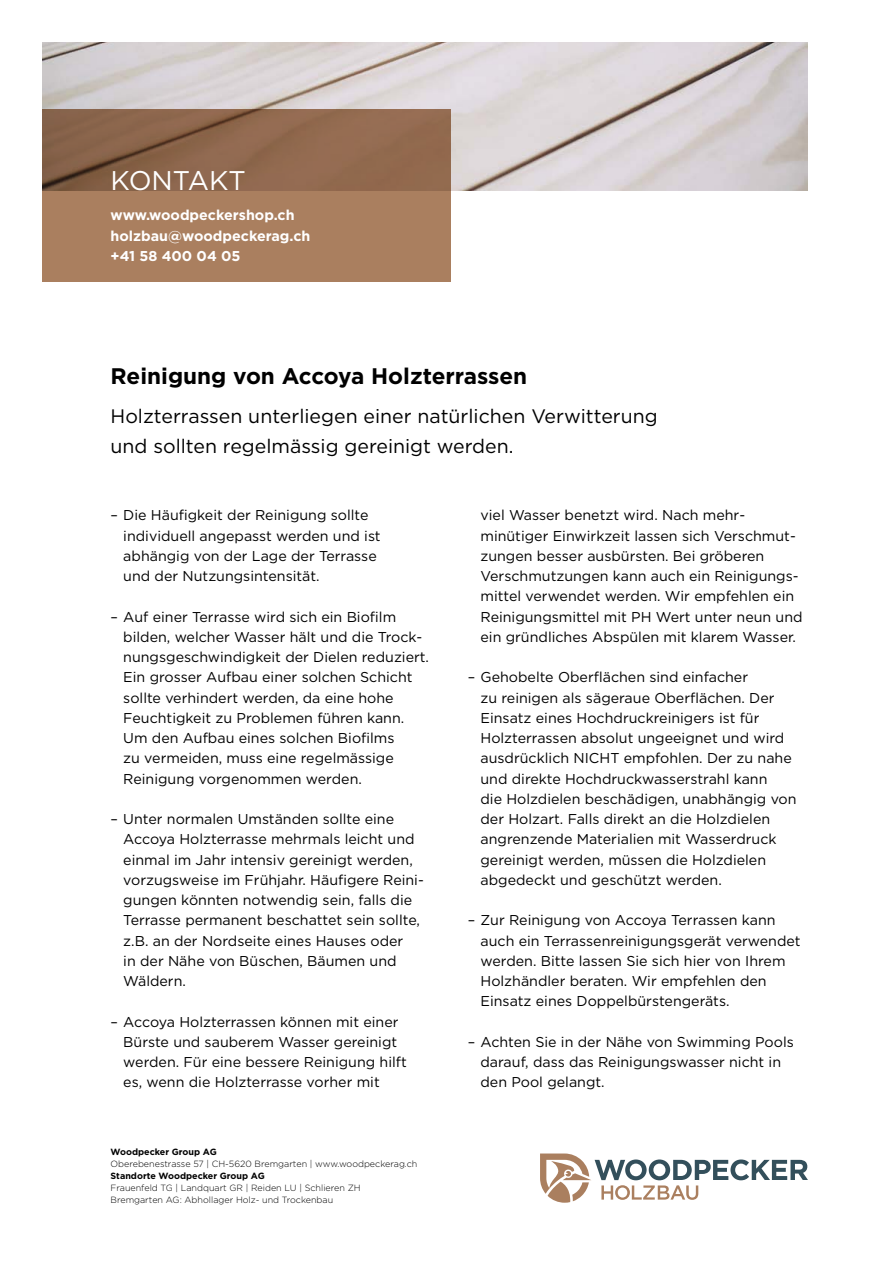
<style>
.page{position:relative;width:893px;height:1263px;background:#fff}
.page>*{position:absolute;margin:0;border:0;box-sizing:border-box;transform-origin:0 0}
.t1{font:27px "Gotham";letter-spacing:-.005em;color:#fff}
.t2{font:700 22.5px "Gotham";color:#000}
.t3{font:19.5px/30.5px "Gotham";color:#000}
.t4{font:14.25px/20.2px "Gotham";color:#000}
.t5{font:700 14.25px/20.2px "Gotham";color:#fff}
.t6{font:300 9px/12px "Gotham";color:#000}
.t7{font:700 9px "Gotham";color:#000}
</style>
<div class="page">
<img style="left:43px;top:43px;width:765px;height:147px">
<svg style="left:43px;top:109px;width:408px;height:172px;background:#9b7255"></svg>
<svg style="left:540px;top:1153px;width:268px;height:50px"></svg>
<h1 class="t1" style="left:111px;top:163px;width:137px">KONTAKT</h1>
<p class="t5" style="left:111px;top:205px;width:201px">www.woodpeckershop.ch holzbau@woodpeckerag.ch +41 58 400 04 05</p>
<h2 class="t2" style="left:111px;top:361px;width:418px">Reinigung von Accoya Holzterrassen</h2>
<h3 class="t3" style="left:111px;top:400px;width:549px">Holzterrassen unterliegen einer natürlichen Verwitterung und sollten regelmässig gereinigt werden.</h3>
<p class="t4" style="left:123px;top:505px;width:259px;text-indent:-13px">– Die Häufigkeit der Reinigung sollte individuell angepasst werden und ist abhängig von der Lage der Terrasse und der Nutzungsintensität.</p>
<p class="t4" style="left:123px;top:606px;width:307px;text-indent:-13px">– Auf einer Terrasse wird sich ein Biofilm bilden, welcher Wasser hält und die Trock&shy;nungsgeschwindigkeit der Dielen reduziert.<br>Ein grosser Aufbau einer solchen Schicht sollte verhindert werden, da eine hohe Feuchtigkeit zu Problemen führen kann.<br>Um den Aufbau eines solchen Biofilms<br>zu vermeiden, muss eine regelmässige Reinigung vorgenommen werden.</p>
<p class="t4" style="left:123px;top:809px;width:302px;text-indent:-13px">– Unter normalen Umständen sollte eine Accoya Holzterrasse mehrmals leicht und einmal im Jahr intensiv gereinigt werden, vorzugsweise im Frühjahr. Häufigere Reini&shy;gungen könnten notwendig sein, falls die Terrasse permanent beschattet sein sollte, z.B. an der Nordseite eines Hauses oder<br>in der Nähe von Büschen, Bäumen und Wäldern.</p>
<p class="t4" style="left:123px;top:1011px;width:285px;text-indent:-13px">– Accoya Holzterrassen können mit einer Bürste und sauberem Wasser gereinigt werden. Für eine bessere Reinigung hilft es, wenn die Holzterrasse vorher mit</p>
<p class="t7" style="left:111px;top:1145px;width:108px">Woodpecker Group AG</p>
<p class="t6" style="left:111px;top:1157px;width:308px">Oberebenestrasse 57 | CH-5620 Bremgarten | www.woodpeckerag.ch</p>
<p class="t7" style="left:111px;top:1169px;width:156px">Standorte Woodpecker Group AG</p>
<p class="t6" style="left:111px;top:1181px;width:252px">Frauenfeld TG | Landquart GR | Reiden LU | Schlieren ZH<br>Bremgarten AG: Abhollager Holz- und Trockenbau</p>
<p class="t4" style="left:480px;top:505px;width:324px">viel Wasser benetzt wird. Nach mehr&shy;minütiger Einwirkzeit lassen sich Verschmut&shy;zungen besser ausbürsten. Bei gröberen Verschmutzungen kann auch ein Reinigungs&shy;mittel verwendet werden. Wir empfehlen ein Reinigungsmittel mit PH Wert unter neun und ein gründliches Abspülen mit klarem Wasser.</p>
<p class="t4" style="left:480px;top:667px;width:318px;text-indent:-13px">– Gehobelte Oberflächen sind einfacher<br>zu reinigen als sägeraue Oberflächen. Der Einsatz eines Hochdruckreinigers ist für Holzterrassen absolut ungeeignet und wird ausdrücklich NICHT empfohlen. Der zu nahe und direkte Hochdruckwasserstrahl kann<br>die Holzdielen beschädigen, unabhängig von der Holzart. Falls direkt an die Holzdielen angrenzende Materialien mit Wasserdruck gereinigt werden, müssen die Holzdielen abgedeckt und geschützt werden.</p>
<p class="t4" style="left:480px;top:910px;width:322px;text-indent:-13px">– Zur Reinigung von Accoya Terrassen kann auch ein Terrassenreinigungsgerät verwendet werden. Bitte lassen Sie sich hier von Ihrem Holzhändler beraten. Wir empfehlen den Einsatz eines Doppelbürstengeräts.</p>
<p class="t4" style="left:480px;top:1031px;width:315px;text-indent:-13px">– Achten Sie in der Nähe von Swimming Pools darauf, dass das Reinigungswasser nicht in den Pool gelangt.</p>
</div>
